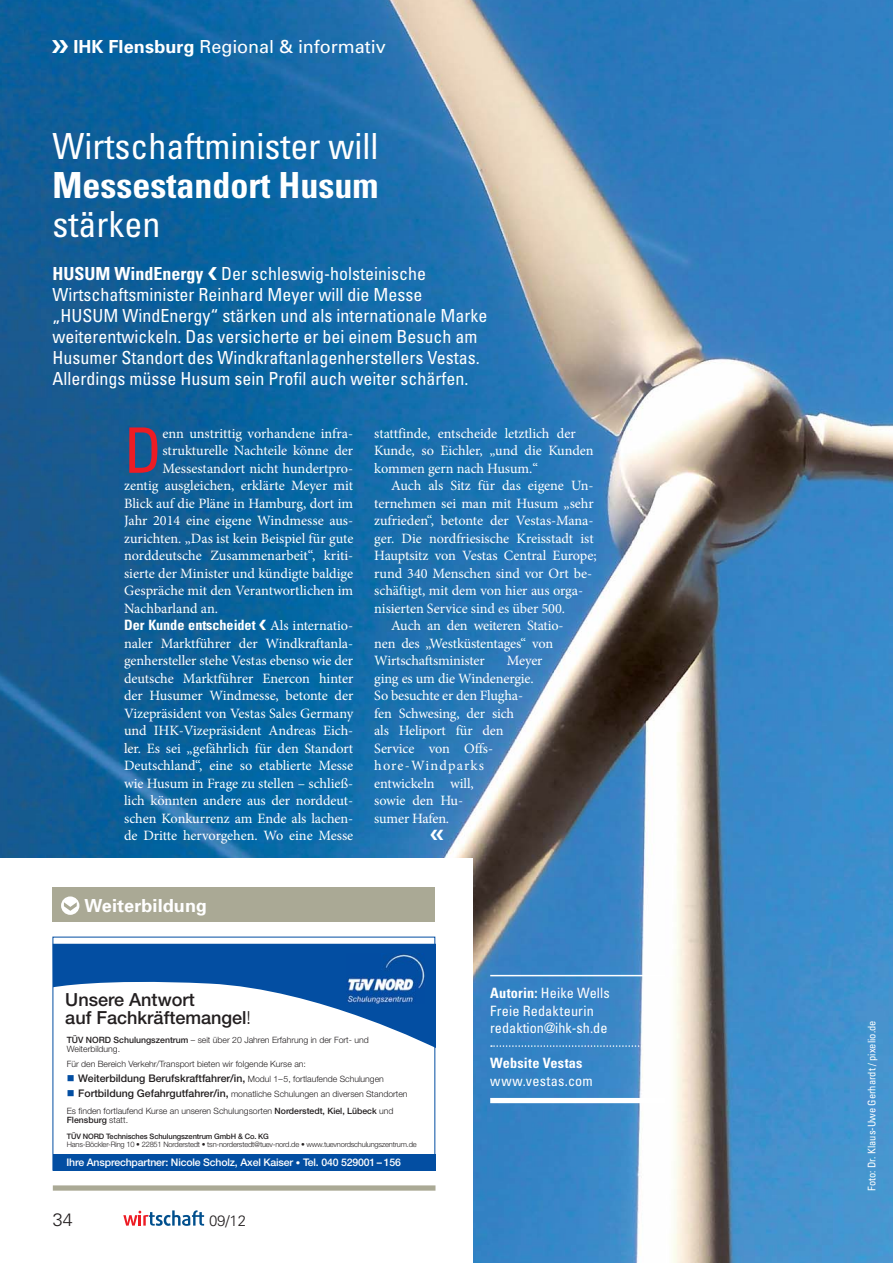
<style>
.page{position:relative;width:893px;height:1263px;background:#fff}
.page>*{position:absolute;margin:0;border:0;box-sizing:border-box;transform-origin:0 0}
.t1{font:condensed 62.7px "Univers";color:#ed1c24}
.t2{font:condensed 36px "Univers";color:#fff}
.t3{font:700 condensed 36px "Univers LT Pro";color:#fff}
.t4{font:500 18.15px/18.1px "Helvetica Neue CE";color:#231f20}
.t5{font:condensed 18px/21px "Univers";color:#fff}
.t6{font:18px "Univers";color:#fff}
.t7{font:700 18px "Univers";letter-spacing:.005em;color:#fff}
.t8{font:300 18px "Univers";color:#231f20}
.t9{font:300 15px "Univers";color:#231f20}
.t10{font:14.25px/17.5px "Minion Pro";letter-spacing:-.005em;color:#fff}
.t11{font:condensed 14.25px/17.5px "Univers";letter-spacing:.01em;color:#fff}
.t12{font:700 condensed 14.25px "Univers";letter-spacing:-.005em;color:#fff}
.t13{font:700 condensed 14.25px "Univers";letter-spacing:.015em;color:#fff}
.t14{font:500 10.5px "Helvetica Neue CE";color:#231f20}
.t15{font:500 10.5px "Helvetica Neue CE";letter-spacing:-.015em;color:#fff}
.t16{font:condensed 10.5px "Univers";color:#fff}
.t17{font:300 8.7px/9px "Helvetica Neue CE";color:#231f20}
.t18{font:500 8.7px "Helvetica Neue CE";color:#231f20}
.t19{font:300 7.5px "Helvetica Neue CE";letter-spacing:-.025em;color:#231f20}
.t20{font:500 7.5px "Helvetica Neue CE";letter-spacing:-.015em;color:#231f20}
.s1{font-weight:700}
.s2{font-family:"Minion Pro";font-weight:400;font-stretch:normal}
.s3{font-weight:300}
.s4{font-weight:500}
.s5{font-weight:300;font-size:8.7px}
.s6{font-weight:500;font-size:10.5px}
.s7{font-size:9px}
.s8{font-family:"Univers LT Pro";font-weight:700}
</style>
<div class="page">
<img style="left:0;top:0;width:893px;height:1263px">
<div style="left:0;top:858px;width:473px;height:405px;background:#fff"></div>
<hr style="left:892px;top:648px;width:1px;height:52px;background:#aaa995">
<div style="left:53px;top:887px;width:382px;height:35px;background:#aaa995"></div>
<div style="left:61px;top:896px;width:18px;height:19px;background:#fff;border-radius:50%"></div>
<svg style="left:64px;top:902px;width:13px;height:9px"></svg>
<div style="left:53px;top:1185px;width:383px;height:6px;background:#aaa995"></div>
<hr style="left:490px;top:975px;width:175px;height:1px;background:#fff">
<svg style="left:491px;top:1045px;width:175px;height:2px"></svg>
<div style="left:490px;top:1098px;width:175px;height:5px;background:#fff"></div>
<svg style="left:123px;top:1210px;width:81px;height:16px"></svg>
<svg style="left:53px;top:944px;width:382px;height:104px"></svg>
<img style="left:347px;top:953px;width:78px;height:51px">
<div style="left:53px;top:1154px;width:382px;height:16px;background:#034ea2"></div>
<svg style="left:208px;top:267px;width:9px;height:13px"></svg>
<svg style="left:259px;top:620px;width:7px;height:10px"></svg>
<svg style="left:431px;top:830px;width:12px;height:10px"></svg>
<svg style="left:52px;top:40px;width:16px;height:13px"></svg>
<p class="t6" style="left:73px;top:40px;width:314px"><span class="s1">IHK Flensburg</span> Regional &amp; informativ</p>
<h2 class="t2" style="left:53px;top:133px;width:327px">Wirtschaftminister will</h2>
<h2 class="t3" style="left:53px;top:168px;width:327px">Messestandort Husum</h2>
<h2 class="t2" style="left:53px;top:211px;width:109px">stärken</h2>
<p class="t5" style="left:53px;top:265px;width:436px"><span class="s1">HUSUM WindEnergy</span> Der schleswig-holsteinische Wirtschaftsminister Reinhard Meyer will die Messe „HUSUM WindEnergy“ stärken und als internationale Marke weiterentwickeln. Das versicherte er bei einem Besuch am Husumer Standort des Windkraftanlagenherstellers Vestas.<br>Allerdings müsse Husum sein Profil auch weiter schärfen.</p>
<h1 class="t1" style="left:124px;top:427px;width:40px">D</h1>
<p class="t10" style="left:162px;top:426px;width:192px">enn unstrittig vorhandene infra-</p>
<p class="t10" style="left:374px;top:426px;width:221px">stattfinde, entscheide letztlich der<br>Kunde, so Eichler, „und die Kunden kommen gern nach Husum.“</p>
<p class="t10" style="left:391px;top:478px;width:204px">Auch als Sitz für das eigene Un-</p>
<p class="t10" style="left:374px;top:496px;width:221px">ternehmen sei man mit Husum „sehr</p>
<p class="t10" style="left:374px;top:513px;width:221px">zufrieden“, betonte der Vestas-Mana-</p>
<p class="t10" style="left:374px;top:531px;width:221px">ger. Die nordfriesische Kreisstadt ist</p>
<p class="t10" style="left:374px;top:548px;width:224px">Hauptsitz von Vestas Central Europe;</p>
<p class="t10" style="left:374px;top:566px;width:219px">rund 340 Menschen sind vor Ort be-</p>
<p class="t10" style="left:374px;top:583px;width:210px">schäftigt, mit dem von hier aus orga-</p>
<p class="t10" style="left:374px;top:601px;width:192px">nisierten Service sind es über 500.</p>
<p class="t10" style="left:391px;top:618px;width:174px">Auch an den weiteren Statio-</p>
<p class="t10" style="left:374px;top:636px;width:180px">nen des „Westküstentages“ von</p>
<p class="t10" style="left:374px;top:653px;width:112px">Wirtschaftsminister</p>
<p class="t10" style="left:162px;top:443px;width:192px">strukturelle Nachteile könne der</p>
<p class="t10" style="left:162px;top:461px;width:192px">Messestandort nicht hundertpro-</p>
<p class="t10" style="left:124px;top:478px;width:231px">zentig ausgleichen, erklärte Meyer mit</p>
<p class="t10" style="left:124px;top:496px;width:231px">Blick auf die Pläne in Hamburg, dort im</p>
<p class="t10" style="left:124px;top:513px;width:231px">Jahr 2014 eine eigene Windmesse aus-</p>
<p class="t10" style="left:124px;top:531px;width:231px">zurichten. „Das ist kein Beispiel für gute</p>
<p class="t10" style="left:124px;top:548px;width:231px">norddeutsche Zusammenarbeit“, kriti-</p>
<p class="t10" style="left:124px;top:566px;width:231px">sierte der Minister und kündigte baldige</p>
<p class="t10" style="left:124px;top:583px;width:231px">Gespräche mit den Verantwortlichen im</p>
<p class="t10" style="left:124px;top:601px;width:96px">Nachbarland an.</p>
<p class="t12" style="left:124px;top:620px;width:231px">Der Kunde entscheidet <span class="s2">Als internatio-</span></p>
<p class="t10" style="left:124px;top:636px;width:231px;text-align:justify">naler Marktführer der Windkraftanla&shy;genhersteller stehe Vestas ebenso wie der deutsche Marktführer Enercon hinter der Husumer Windmesse, betonte der Vizepräsident von Vestas Sales Germany und IHK-Vizepräsident Andreas Eich&shy;ler. Es sei „gefährlich für den Standort Deutschland“, eine so etablierte Messe wie Husum in Frage zu stellen – schließ&shy;lich könnten andere aus der norddeut&shy;schen Konkurrenz am Ende als lachen&shy;de Dritte hervorgehen. Wo eine Messe</p>
<p class="t10" style="left:374px;top:653px;width:170px;text-indent:133px">Meyer ging es um die Windenergie.<br>So besuchte er den Flugha&shy;fen Schwesing, der sich<br>als Heliport für den<br>Service von Offs&shy;hore-Windparks entwickeln will,<br>sowie den Hu-<br>sumer Hafen.</p>
<p class="t7" style="left:84px;top:899px;width:124px">Weiterbildung</p>
<p class="t4" style="left:65px;top:992px;width:187px">Unsere Antwort<br>auf Fachkräftemangel<span class="s3">!</span></p>
<p class="t17" style="left:67px;top:1036px;width:304px"><span class="s4">TÜV NORD Schulungszentrum</span> – seit über 20 Jahren Erfahrung in der Fort- und<br>Weiterbildung.</p>
<p class="t17" style="left:67px;top:1060px;width:241px">Für den Bereich Verkehr/Transport bieten wir folgende Kurse an:</p>
<p class="t14" style="left:78px;top:1074px;width:307px">Weiterbildung Berufskraftfahrer/in, <span class="s5">Modul 1–5, fortlaufende Schulungen</span></p>
<p class="t17" style="left:67px;top:1087px;width:342px;line-height:16.5px;text-indent:11px"><span class="s6">Fortbildung Gefahrgutfahrer/in,</span> monatliche Schulungen an diversen Standorten<br>Es finden fortlaufend Kurse an unseren Schulungsorten <span class="s4">Norderstedt, Kiel, Lübeck</span> und</p>
<p class="t18" style="left:67px;top:1116px;width:63px">Flensburg <span class="s3">statt.</span></p>
<p class="t20" style="left:67px;top:1134px;width:204px">TÜV NORD Technisches Schulungszentrum GmbH &amp; Co. KG</p>
<p class="t19" style="left:67px;top:1142px;width:351px">Hans-Böckler-Ring 10 • 22851 Norderstedt • tsn-norderstedt@tuev-nord.de • www.tuevnordschulungszentrum.de</p>
<p class="t15" style="left:66px;top:1158px;width:336px">Ihre Ansprechpartner: Nicole Scholz, Axel Kaiser <span class="s7">•</span> Tel. 040 529001 – 156</p>
<p class="t8" style="left:53px;top:1213px;width:22px">34</p>
<p class="t9" style="left:209px;top:1215px;width:38px">09/12</p>
<p class="t11" style="left:490px;top:985px;width:121px"><span class="s8">Autorin:</span> Heike Wells<br>Freie Redakteurin redaktion@ihk-sh.de</p>
<p class="t13" style="left:490px;top:1058px;width:94px">Website Vestas</p>
<p class="t11" style="left:490px;top:1073px;width:104px">www.vestas.com</p>
<p class="t16" style="left:868px;top:1191px;width:172px;rotate:-90deg">Foto: Dr. Klaus-Uwe Gerhardt / pixelio.de</p>
</div>
